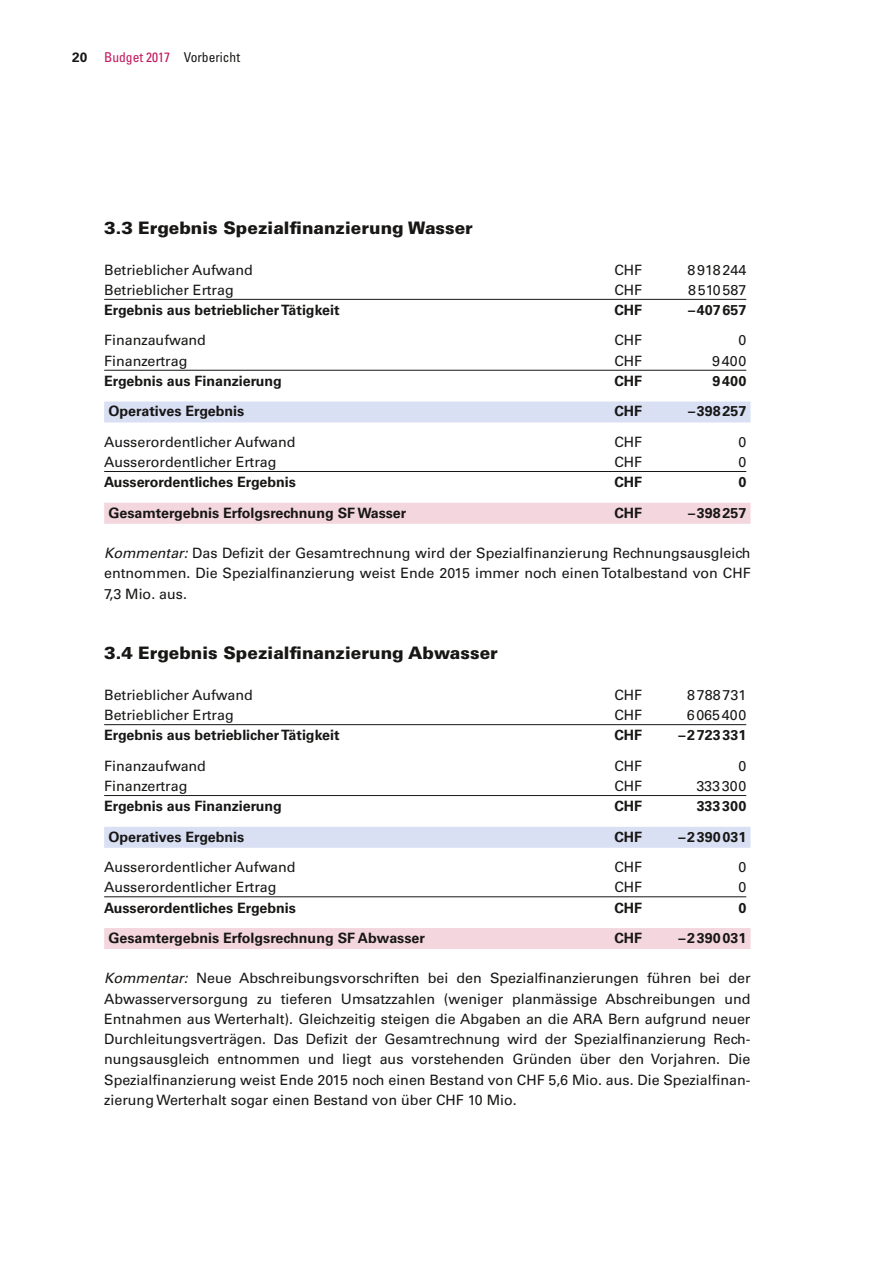
<style>
.page{position:relative;width:893px;height:1263px;background:#fff}
.page>*{position:absolute;margin:0;border:0;box-sizing:border-box;transform-origin:0 0}
.t1{font:900 17.25px "Univers LT";color:#181716}
.t2{font:14.25px/20.2px "Univers LT";color:#181716;text-align:justify}
.t3{font:700 14.25px "Univers LT";color:#181716}
.t4{font:14.25px "Univers LT";letter-spacing:.02em;color:#181716}
.t5{font:condensed 13.5px "Univers LT";color:#c3165d}
.t6{font:700 13.5px "Univers LT";color:#181716}
.s1{color:#181716}
.s2{font-style:italic}
</style>
<div class="page">
<hr style="left:104px;top:299px;width:642px;height:1px;background:#181716">
<hr style="left:104px;top:370px;width:642px;height:1px;background:#181716">
<div style="left:104px;top:401px;width:646px;height:21px;background:#d9e0f3"></div>
<hr style="left:104px;top:471px;width:642px;height:1px;background:#181716">
<div style="left:104px;top:503px;width:646px;height:21px;background:#f3d6de"></div>
<hr style="left:104px;top:724px;width:642px;height:1px;background:#181716">
<hr style="left:104px;top:795px;width:642px;height:1px;background:#181716">
<div style="left:104px;top:827px;width:646px;height:21px;background:#d9e0f3"></div>
<hr style="left:104px;top:896px;width:642px;height:1px;background:#181716">
<div style="left:104px;top:928px;width:646px;height:21px;background:#f3d6de"></div>
<p class="t6" style="left:72px;top:49px;width:17px">20</p>
<p class="t5" style="left:104px;top:48px;width:137px">Budget 2017 <span class="s1">Vorbericht</span></p>
<p class="t1" style="left:104px;top:217px;width:370px">3.3 Ergebnis Spezialfinanzierung Wasser</p>
<p class="t2" style="left:104px;top:259px;width:150px">Betrieblicher Aufwand</p>
<p class="t2" style="left:614px;top:259px;width:29px">CHF</p>
<p class="t2" style="left:687px;top:259px;width:60px">8918244</p>
<p class="t2" style="left:104px;top:280px;width:131px">Betrieblicher Ertrag</p>
<p class="t2" style="left:614px;top:280px;width:29px">CHF</p>
<p class="t2" style="left:688px;top:280px;width:60px">8510587</p>
<p class="t3" style="left:104px;top:302px;width:237px">Ergebnis aus betrieblicher Tätigkeit</p>
<p class="t3" style="left:614px;top:302px;width:29px">CHF</p>
<p class="t3" style="left:688px;top:302px;width:60px">–407657</p>
<p class="t2" style="left:104px;top:330px;width:103px">Finanzaufwand</p>
<p class="t2" style="left:614px;top:330px;width:29px">CHF</p>
<p class="t2" style="left:738px;top:330px;width:9px">0</p>
<p class="t2" style="left:104px;top:351px;width:85px">Finanzertrag</p>
<p class="t2" style="left:614px;top:351px;width:29px">CHF</p>
<p class="t2" style="left:712px;top:351px;width:36px">9400</p>
<p class="t3" style="left:104px;top:373px;width:179px">Ergebnis aus Finanzierung</p>
<p class="t3" style="left:614px;top:373px;width:29px">CHF</p>
<p class="t3" style="left:712px;top:373px;width:35px">9400</p>
<p class="t3" style="left:108px;top:403px;width:137px">Operatives Ergebnis</p>
<p class="t3" style="left:614px;top:403px;width:29px">CHF</p>
<p class="t3" style="left:688px;top:403px;width:60px">–398257</p>
<p class="t2" style="left:104px;top:432px;width:193px">Ausserordentlicher Aufwand</p>
<p class="t2" style="left:614px;top:432px;width:29px">CHF</p>
<p class="t2" style="left:738px;top:432px;width:9px">0</p>
<p class="t2" style="left:104px;top:452px;width:174px">Ausserordentlicher Ertrag</p>
<p class="t2" style="left:614px;top:452px;width:29px">CHF</p>
<p class="t2" style="left:738px;top:452px;width:9px">0</p>
<p class="t3" style="left:104px;top:474px;width:193px">Ausserordentliches Ergebnis</p>
<p class="t3" style="left:614px;top:474px;width:29px">CHF</p>
<p class="t3" style="left:738px;top:474px;width:9px">0</p>
<p class="t3" style="left:108px;top:504px;width:299px">Gesamtergebnis Erfolgsrechnung SF Wasser</p>
<p class="t3" style="left:614px;top:504px;width:29px">CHF</p>
<p class="t3" style="left:688px;top:504px;width:60px">–398257</p>
<p class="t2" style="left:104px;top:543px;width:648px"><span class="s2">Kommentar:</span> Das Defizit der Gesamtrechnung wird der Spezialfinanzierung Rechnungsausgleich entnommen. Die Spezialfinanzierung weist Ende 2015 immer noch einen Totalbestand von CHF 7,3 Mio. aus.</p>
<p class="t1" style="left:104px;top:642px;width:395px">3.4 Ergebnis Spezialfinanzierung Abwasser</p>
<p class="t2" style="left:104px;top:685px;width:150px">Betrieblicher Aufwand</p>
<p class="t2" style="left:614px;top:685px;width:29px">CHF</p>
<p class="t2" style="left:687px;top:685px;width:61px">8788731</p>
<p class="t2" style="left:104px;top:705px;width:131px">Betrieblicher Ertrag</p>
<p class="t2" style="left:614px;top:705px;width:29px">CHF</p>
<p class="t4" style="left:687px;top:707px;width:61px">6065400</p>
<p class="t3" style="left:104px;top:727px;width:237px">Ergebnis aus betrieblicher Tätigkeit</p>
<p class="t3" style="left:614px;top:727px;width:29px">CHF</p>
<p class="t3" style="left:678px;top:727px;width:69px">–2723331</p>
<p class="t2" style="left:104px;top:756px;width:103px">Finanzaufwand</p>
<p class="t2" style="left:614px;top:756px;width:29px">CHF</p>
<p class="t2" style="left:738px;top:756px;width:9px">0</p>
<p class="t2" style="left:104px;top:776px;width:85px">Finanzertrag</p>
<p class="t2" style="left:614px;top:776px;width:29px">CHF</p>
<p class="t2" style="left:696px;top:776px;width:51px">333300</p>
<p class="t3" style="left:104px;top:798px;width:179px">Ergebnis aus Finanzierung</p>
<p class="t3" style="left:614px;top:798px;width:29px">CHF</p>
<p class="t3" style="left:697px;top:798px;width:51px">333300</p>
<p class="t3" style="left:108px;top:828px;width:137px">Operatives Ergebnis</p>
<p class="t3" style="left:614px;top:828px;width:29px">CHF</p>
<p class="t3" style="left:678px;top:828px;width:69px">–2390031</p>
<p class="t2" style="left:104px;top:857px;width:193px">Ausserordentlicher Aufwand</p>
<p class="t2" style="left:614px;top:857px;width:29px">CHF</p>
<p class="t2" style="left:738px;top:857px;width:9px">0</p>
<p class="t2" style="left:104px;top:877px;width:174px">Ausserordentlicher Ertrag</p>
<p class="t2" style="left:614px;top:877px;width:29px">CHF</p>
<p class="t2" style="left:738px;top:877px;width:9px">0</p>
<p class="t3" style="left:104px;top:899px;width:193px">Ausserordentliches Ergebnis</p>
<p class="t3" style="left:614px;top:899px;width:29px">CHF</p>
<p class="t3" style="left:738px;top:899px;width:9px">0</p>
<p class="t3" style="left:108px;top:929px;width:318px">Gesamtergebnis Erfolgsrechnung SF Abwasser</p>
<p class="t3" style="left:614px;top:929px;width:29px">CHF</p>
<p class="t3" style="left:678px;top:929px;width:69px">–2390031</p>
<p class="t2" style="left:104px;top:968px;width:648px"><span class="s2">Kommentar:</span> Neue Abschreibungsvorschriften bei den Spezialfinanzierungen führen bei der Abwasserversorgung zu tieferen Umsatzzahlen (weniger planmässige Abschreibungen und Entnahmen aus Werterhalt). Gleichzeitig steigen die Abgaben an die ARA Bern aufgrund neuer Durchleitungsverträgen. Das Defizit der Gesamtrechnung wird der Spezialfinanzierung Rech&shy;nungsausgleich entnommen und liegt aus vorstehenden Gründen über den Vorjahren. Die Spezialfinanzierung weist Ende 2015 noch einen Bestand von CHF 5,6 Mio. aus. Die Spezialfinan&shy;zierung Werterhalt sogar einen Bestand von über CHF 10 Mio.</p>
</div>
